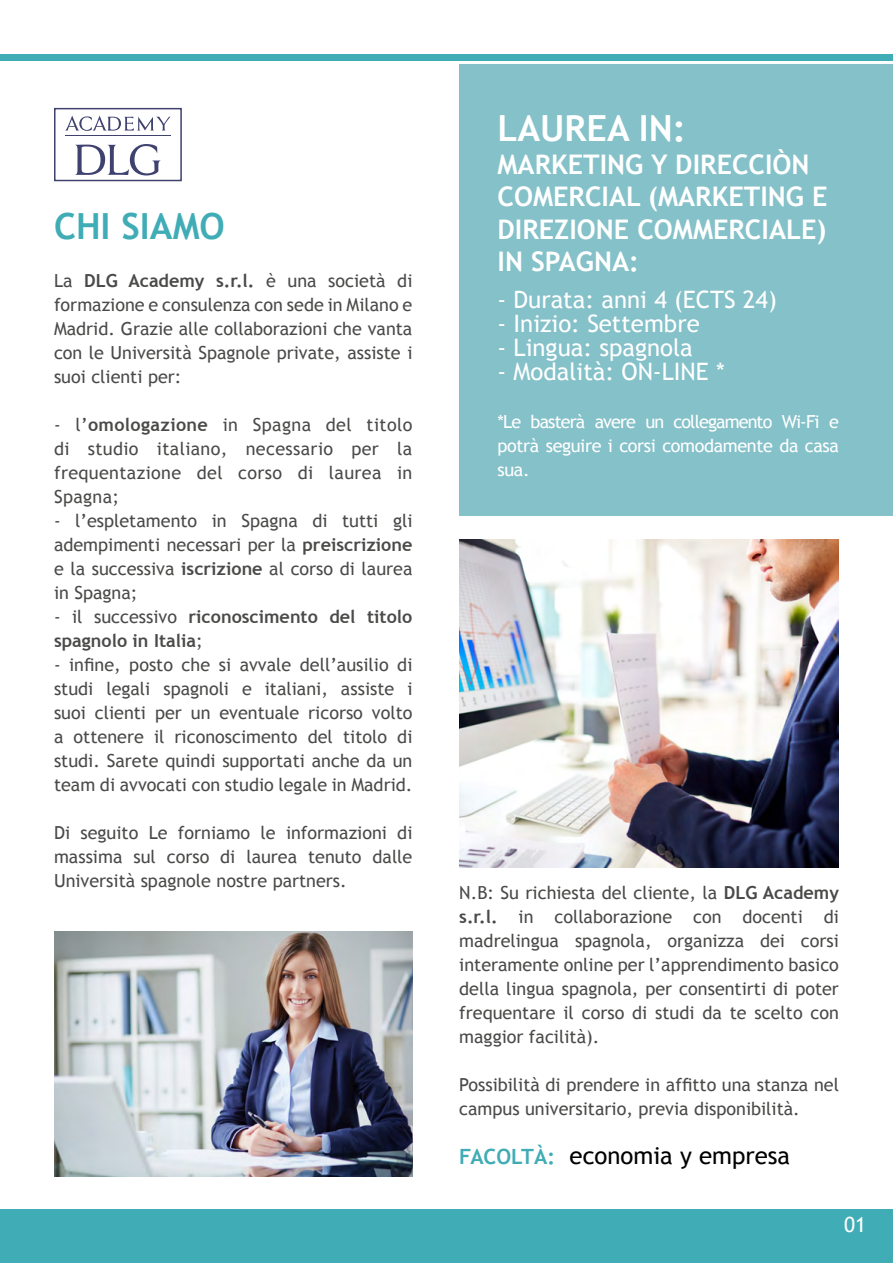
<style>
.page{position:relative;width:893px;height:1263px;background:#fff}
.page>*{position:absolute;margin:0;border:0;box-sizing:border-box;transform-origin:0 0}
.t1{font:700 36px "Trebuchet MS";color:#fff}
.t2{font:700 36px "Trebuchet MS";color:#40acb6}
.t3{font:700 27px/32.4px "Trebuchet MS";color:#fff}
.t4{font:24px "Trebuchet MS";color:#fff}
.t5{font:24px "Trebuchet MS";color:#000}
.t6{font:21px "Trebuchet MS";color:#fff}
.t7{font:18px/24px "Trebuchet MS";color:#4a4a49;text-align:justify}
.t8{font:18px/24px "Trebuchet MS";letter-spacing:-.02em;color:#fff;text-align:justify}
.t9{font:700 18px/24px "Trebuchet MS";color:#4a4a49}
.s1{font-weight:700}
.s2{font-weight:400}
.s3{font-weight:700;font-size:21px;color:#40acb6}
</style>
<div class="page">
<div style="left:0;top:54px;width:893px;height:6px;background:#40acb6"></div>
<div style="left:0;top:1209px;width:893px;height:53px;background:#40acb6"></div>
<div style="left:459px;top:65px;width:434px;height:451px;background:#85c1c9"></div>
<div style="left:54px;top:108px;width:128px;height:73px;background:#fff;border:2px solid #3f416f"></div>
<hr style="left:65px;top:136px;width:106px;height:1px;background:#3f416f">
<svg style="left:75px;top:144px;width:86px;height:31px"></svg>
<svg style="left:65px;top:116px;width:106px;height:15px"></svg>
<img style="left:54px;top:931px;width:358px;height:245px">
<img style="left:459px;top:540px;width:380px;height:327px">
<h1 class="t2" style="left:54px;top:204px;width:172px">CHI SIAMO</h1>
<p class="t7" style="left:54px;top:269px;width:360px">La <span class="s1">DLG Academy s.r.l.</span> è una società di formazione e consulenza con sede in Milano e Madrid. Grazie alle collaborazioni che vanta con le Università Spagnole private, assiste i suoi clienti per:</p>
<p class="t7" style="left:54px;top:413px;width:360px">- l’<span class="s1">omologazione</span> in Spagna del titolo di studio italiano, necessario per la frequentazione del corso di laurea in Spagna;</p>
<p class="t7" style="left:54px;top:509px;width:360px">- l’espletamento in Spagna di tutti gli adempimenti necessari per la <span class="s1">preiscrizione </span>e la successiva <span class="s1">iscrizione</span> al corso di laurea in Spagna;</p>
<p class="t9" style="left:54px;top:605px;width:360px"><span class="s2">- il successivo</span> riconoscimento del titolo spagnolo in Italia<span class="s2">;</span></p>
<p class="t7" style="left:54px;top:653px;width:360px">- infine, posto che si avvale dell’ausilio di studi legali spagnoli e italiani, assiste i suoi clienti per un eventuale ricorso volto a ottenere il riconoscimento del titolo di studi. Sarete quindi supportati anche da un team di avvocati con studio legale in Madrid.</p>
<p class="t7" style="left:54px;top:821px;width:360px">Di seguito Le forniamo le informazioni di massima sul corso di laurea tenuto dalle Università spagnole nostre partners.</p>
<h1 class="t1" style="left:497px;top:106px;width:190px">LAUREA IN:</h1>
<h2 class="t3" style="left:497px;top:148px;width:331px">MARKETING Y DIRECCIÒN<br>COMERCIAL (MARKETING E<br>DIREZIONE COMMERCIALE)<br>IN SPAGNA:</h2>
<h3 class="t4" style="left:497px;top:285px;width:281px">- Durata: anni 4 (ECTS 24)</h3>
<h3 class="t4" style="left:497px;top:309px;width:204px">- Inizio: Settembre</h3>
<h3 class="t4" style="left:497px;top:333px;width:197px">- Lingua: spagnola</h3>
<h3 class="t4" style="left:497px;top:357px;width:229px">- Modalità: ON-LINE *</h3>
<p class="t8" style="left:497px;top:409px;width:343px">*Le basterà avere un collegamento Wi-Fi e potrà seguire i corsi comodamente da casa sua.</p>
<p class="t7" style="left:459px;top:881px;width:381px">N.B: Su richiesta del cliente, la <span class="s1">DLG Academy s.r.l.</span> in collaborazione con docenti di madrelingua spagnola, organizza dei corsi interamente online per l’apprendimento basico della lingua spagnola, per consentirti di poter frequentare il corso di studi da te scelto con maggior facilità).</p>
<p class="t7" style="left:459px;top:1073px;width:381px">Possibilità di prendere in affitto una stanza nel campus universitario, previa disponibilità.</p>
<h3 class="t5" style="left:459px;top:1142px;width:332px"><span class="s3">FACOLTÀ:</span> economia y empresa</h3>
<p class="t6" style="left:844px;top:1212px;width:24px">01</p>
</div>
